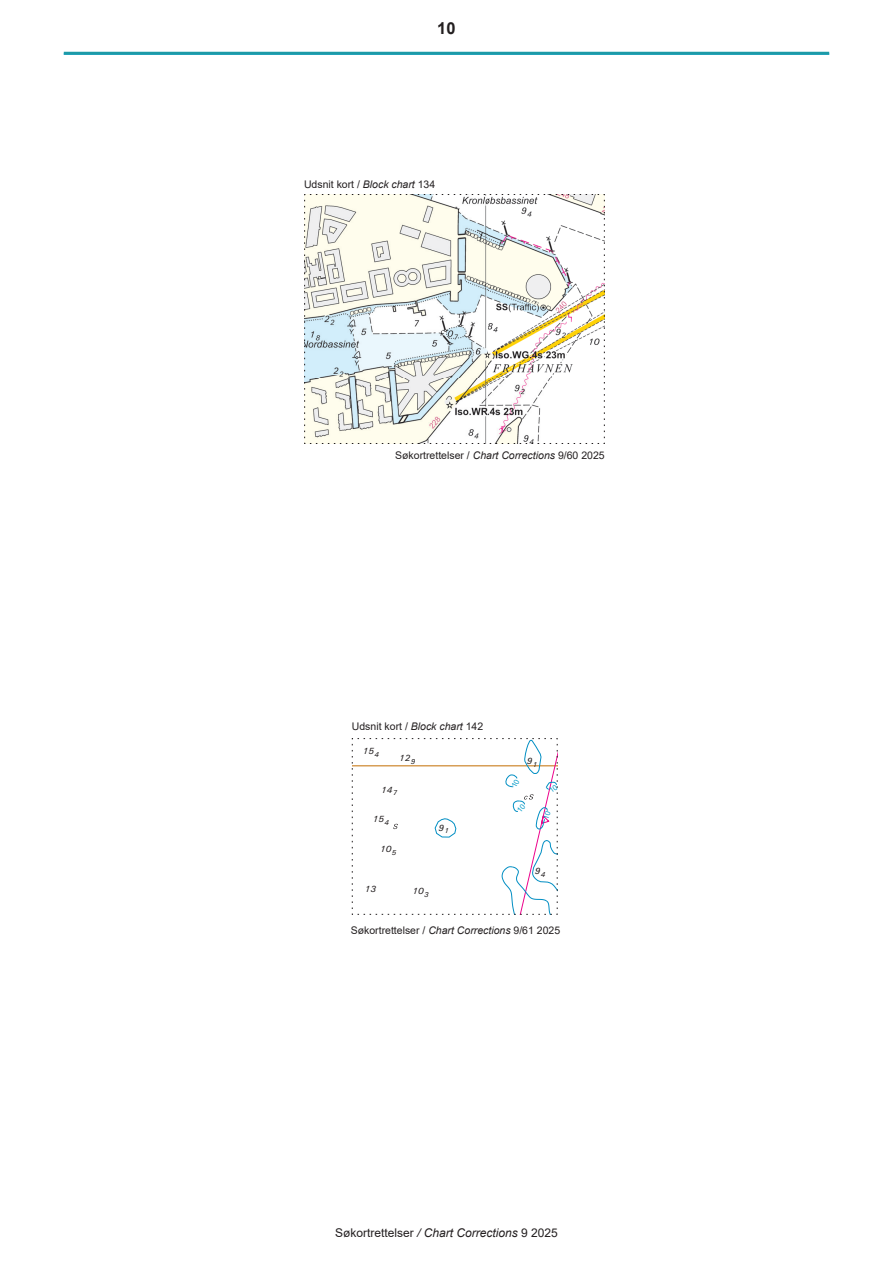
<style>
.page{position:relative;width:893px;height:1263px;background:#fff}
.page>*{position:absolute;margin:0;border:0;box-sizing:border-box;transform-origin:0 0}
.t1{font:700 16.5px "Arial";color:#231f20}
.t2{font:12px "Arial";color:#231f20}
.Udnsit{font:10.5px "Arial";color:#231f20}
.t3{font:9px "Cairo Font 0 0";color:#231f20}
.s1{font-style:italic}
</style>
<div class="page">
<hr style="left:64px;top:52px;width:765px;height:3px;background:#1d9aa7">
<svg style="left:304px;top:194px;width:301px;height:250px"></svg>
<svg style="left:351px;top:738px;width:207px;height:177px"></svg>
<h1 class="t1" style="left:437px;top:16px;width:20px">10</h1>
<p class="Udnsit" style="left:304px;top:177px;width:133px">Udsnit kort / <span class="s1">Block chart</span> 134</p>
<p class="Udnsit" style="left:395px;top:448px;width:211px">Søkortrettelser / <span class="s1">Chart Corrections</span> 9/60 2025</p>
<p class="Udnsit" style="left:352px;top:719px;width:133px">Udsnit kort / <span class="s1">Block chart</span> 142</p>
<p class="t3" style="left:363px;top:745px;width:18px">15<sub>4</sub></p>
<p class="t3" style="left:399px;top:753px;width:18px">12<sub>9</sub></p>
<p class="t3" style="left:381px;top:784px;width:18px">14<sub>7</sub></p>
<p class="t3" style="left:373px;top:814px;width:18px">15<sub>4</sub></p>
<p class="t3" style="left:380px;top:844px;width:18px">10<sub>5</sub></p>
<p class="t3" style="left:365px;top:883px;width:13px">13</p>
<p class="t3" style="left:439px;top:822px;width:12px">9<sub>1</sub></p>
<p class="t3" style="left:412px;top:886px;width:18px">10<sub>3</sub></p>
<p class="t3" style="left:527px;top:755px;width:12px">9<sub>1</sub></p>
<p class="t3" style="left:535px;top:866px;width:12px">9<sub>4</sub></p>
<p class="Udnsit" style="left:351px;top:923px;width:211px">Søkortrettelser / <span class="s1">Chart Corrections</span> 9/61 2025</p>
<p class="t2" style="left:335px;top:1224px;width:224px">Søkortrettelser <span class="s1">/ Chart Corrections</span> 9 2025</p>
</div>
